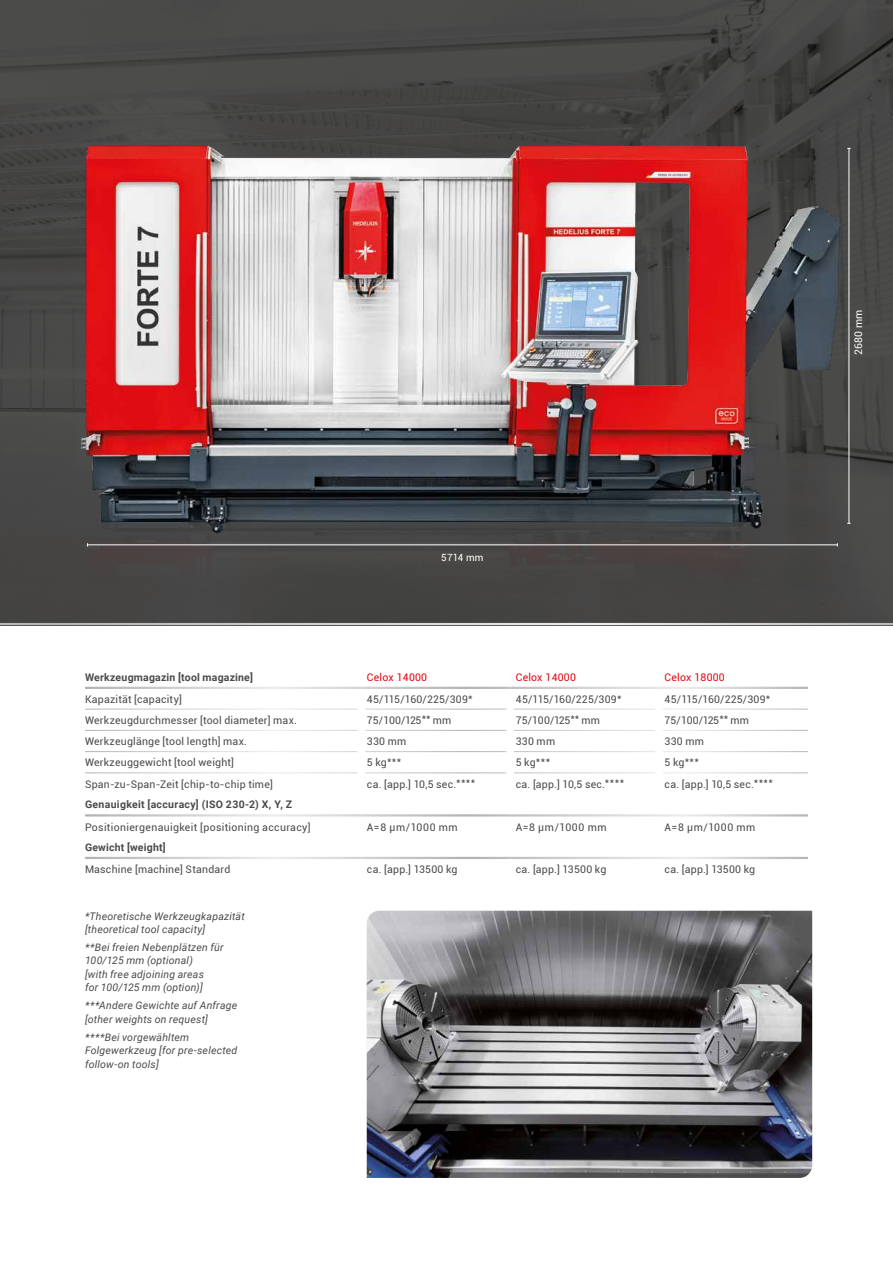
<style>
.page{position:relative;width:893px;height:1263px;background:#fff}
.page>*{position:absolute;margin:0;border:0;box-sizing:border-box;transform-origin:0 0}
.t1{font:10.5px "Roboto";letter-spacing:.025em;color:#4a4a49}
.t2{font:italic 10.5px/13.5px "Roboto";letter-spacing:.02em;color:#4a4a49}
.t3{font:700 10.5px "Roboto";letter-spacing:.02em;color:#4a4a49}
.t4{font:10.5px "Roboto";letter-spacing:-.015em;color:#4a4a49}
.t5{font:10.5px "Roboto";letter-spacing:.02em;color:#e30613}
.t6{font:10.5px "Roboto";letter-spacing:.025em;color:#fff}
.t7{font:9.9px "Roboto";letter-spacing:.015em;color:#fff}
</style>
<div class="page">
<img style="left:367px;top:911px;width:445px;height:267px">
<img style="left:0;top:55px;width:893px;height:568px">
<hr style="left:88px;top:544px;width:749px;height:1px;background:#fff">
<hr style="left:849px;top:148px;width:1px;height:375px;background:#fff">
<img style="left:0;top:0;width:893px;height:55px">
<p class="t7" style="left:441px;top:551px;width:44px">5714 mm</p>
<p class="t3" style="left:85px;top:669px;width:170px">Werkzeugmagazin [tool magazine]</p>
<p class="t5" style="left:367px;top:669px;width:62px">Celox 14000</p>
<p class="t5" style="left:516px;top:669px;width:62px">Celox 14000</p>
<p class="t5" style="left:665px;top:669px;width:62px">Celox 18000</p>
<p class="t1" style="left:85px;top:692px;width:98px">Kapazität [capacity]</p>
<p class="t1" style="left:367px;top:692px;width:107px">45/115/160/225/309*</p>
<p class="t1" style="left:516px;top:692px;width:107px">45/115/160/225/309*</p>
<p class="t1" style="left:665px;top:692px;width:107px">45/115/160/225/309*</p>
<p class="t1" style="left:85px;top:712px;width:214px">Werkzeugdurchmesser [tool diameter] max.</p>
<p class="t4" style="left:367px;top:712px;width:86px">75/100/125** mm</p>
<p class="t4" style="left:516px;top:712px;width:86px">75/100/125** mm</p>
<p class="t4" style="left:665px;top:712px;width:86px">75/100/125** mm</p>
<p class="t1" style="left:85px;top:734px;width:164px">Werkzeuglänge [tool length] max.</p>
<p class="t1" style="left:367px;top:734px;width:41px">330 mm</p>
<p class="t1" style="left:516px;top:734px;width:41px">330 mm</p>
<p class="t1" style="left:665px;top:734px;width:41px">330 mm</p>
<p class="t1" style="left:85px;top:755px;width:151px">Werkzeuggewicht [tool weight]</p>
<p class="t1" style="left:367px;top:754px;width:36px">5 kg***</p>
<p class="t1" style="left:516px;top:754px;width:36px">5 kg***</p>
<p class="t1" style="left:665px;top:754px;width:36px">5 kg***</p>
<p class="t1" style="left:85px;top:776px;width:189px">Span-zu-Span-Zeit [chip-to-chip time]</p>
<p class="t1" style="left:367px;top:776px;width:110px">ca. [app.] 10,5 sec.****</p>
<p class="t1" style="left:516px;top:776px;width:110px">ca. [app.] 10,5 sec.****</p>
<p class="t1" style="left:665px;top:776px;width:110px">ca. [app.] 10,5 sec.****</p>
<p class="t3" style="left:85px;top:797px;width:209px">Genauigkeit [accuracy] (ISO 230-2) X, Y, Z</p>
<p class="t1" style="left:85px;top:819px;width:227px">Positioniergenauigkeit [positioning accuracy]</p>
<p class="t1" style="left:367px;top:819px;width:92px">A=8 µm/1000 mm</p>
<p class="t1" style="left:516px;top:819px;width:92px">A=8 µm/1000 mm</p>
<p class="t1" style="left:665px;top:819px;width:92px">A=8 µm/1000 mm</p>
<p class="t3" style="left:85px;top:840px;width:82px">Gewicht [weight]</p>
<p class="t1" style="left:85px;top:862px;width:147px">Maschine [machine] Standard</p>
<p class="t1" style="left:367px;top:862px;width:92px">ca. [app.] 13500 kg</p>
<p class="t1" style="left:516px;top:862px;width:92px">ca. [app.] 13500 kg</p>
<p class="t1" style="left:665px;top:862px;width:92px">ca. [app.] 13500 kg</p>
<p class="t2" style="left:85px;top:909px;width:161px">*Theoretische Werkzeugkapazität [theoretical tool capacity]</p>
<p class="t2" style="left:85px;top:940px;width:140px">**Bei freien Nebenplätzen für<br>100/125 mm (optional)<br>[with free adjoining areas<br>for 100/125 mm (option)]</p>
<p class="t2" style="left:85px;top:998px;width:154px">***Andere Gewichte auf Anfrage [other weights on request]</p>
<p class="t2" style="left:85px;top:1029px;width:154px">****Bei vorgewähltem<br>Folgewerkzeug [for pre-selected follow-on tools]</p>
<p class="t6" style="left:851px;top:355px;width:47px;rotate:-90deg">2680 mm</p>
</div>
